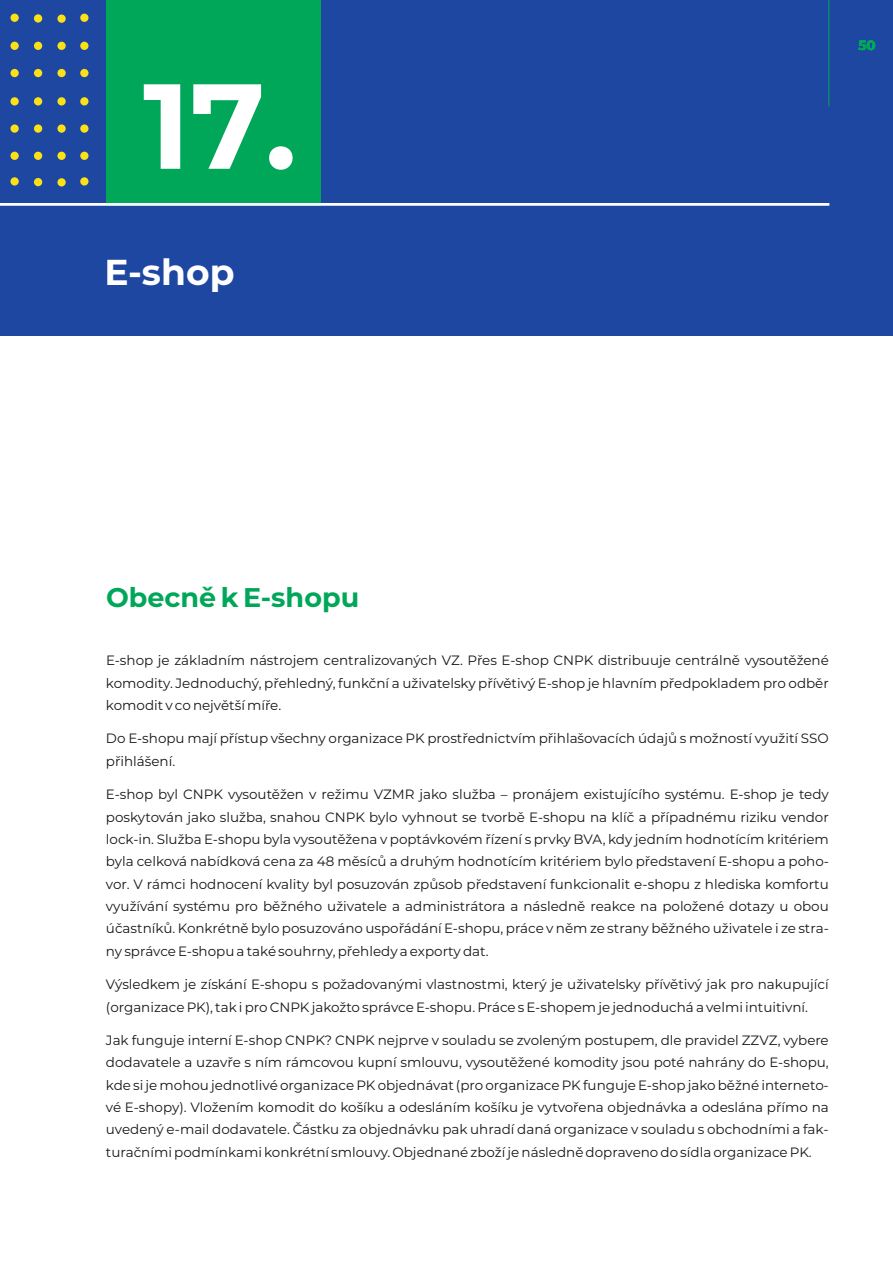
<style>
.page{position:relative;width:893px;height:1263px;background:#fff}
.page>*{position:absolute;margin:0;border:0;box-sizing:border-box;transform-origin:0 0}
.t1{font:700 120.6px "Montserrat";color:#fff}
.t2{font:700 36px "Montserrat";color:#fff}
.t3{font:700 27px "Montserrat";color:#00a759}
.t4{font:13.5px/22.4px "Montserrat";color:#151616;text-align:justify}
.t5{font:700 13.5px "Montserrat";color:#00a759}
</style>
<div class="page">
<div style="left:0;top:0;width:893px;height:336px;background:#1e47a1"></div>
<div style="left:106px;top:0;width:214px;height:205px;background:#00a759"></div>
<div style="left:34px;top:42px;width:8px;height:8px;background:#fbe116;border-radius:50%"></div>
<div style="left:57px;top:42px;width:9px;height:8px;background:#fbe116;border-radius:50%"></div>
<div style="left:10px;top:42px;width:9px;height:8px;background:#fbe116;border-radius:50%"></div>
<div style="left:34px;top:69px;width:8px;height:8px;background:#fbe116;border-radius:50%"></div>
<div style="left:57px;top:69px;width:9px;height:8px;background:#fbe116;border-radius:50%"></div>
<div style="left:10px;top:69px;width:9px;height:8px;background:#fbe116;border-radius:50%"></div>
<div style="left:34px;top:97px;width:8px;height:8px;background:#fbe116;border-radius:50%"></div>
<div style="left:57px;top:97px;width:9px;height:8px;background:#fbe116;border-radius:50%"></div>
<div style="left:10px;top:97px;width:9px;height:8px;background:#fbe116;border-radius:50%"></div>
<div style="left:34px;top:124px;width:8px;height:9px;background:#fbe116;border-radius:50%"></div>
<div style="left:57px;top:124px;width:9px;height:9px;background:#fbe116;border-radius:50%"></div>
<div style="left:10px;top:124px;width:9px;height:9px;background:#fbe116;border-radius:50%"></div>
<div style="left:34px;top:152px;width:8px;height:8px;background:#fbe116;border-radius:50%"></div>
<div style="left:57px;top:152px;width:9px;height:8px;background:#fbe116;border-radius:50%"></div>
<div style="left:10px;top:152px;width:9px;height:8px;background:#fbe116;border-radius:50%"></div>
<div style="left:57px;top:178px;width:9px;height:8px;background:#fbe116;border-radius:50%"></div>
<div style="left:34px;top:178px;width:8px;height:8px;background:#fbe116;border-radius:50%"></div>
<div style="left:10px;top:177px;width:9px;height:9px;background:#fbe116;border-radius:50%"></div>
<div style="left:57px;top:15px;width:9px;height:8px;background:#fbe116;border-radius:50%"></div>
<div style="left:34px;top:14px;width:8px;height:9px;background:#fbe116;border-radius:50%"></div>
<div style="left:10px;top:14px;width:9px;height:8px;background:#fbe116;border-radius:50%"></div>
<div style="left:80px;top:42px;width:9px;height:8px;background:#fbe116;border-radius:50%"></div>
<div style="left:80px;top:69px;width:9px;height:8px;background:#fbe116;border-radius:50%"></div>
<div style="left:80px;top:97px;width:9px;height:8px;background:#fbe116;border-radius:50%"></div>
<div style="left:80px;top:124px;width:9px;height:9px;background:#fbe116;border-radius:50%"></div>
<div style="left:80px;top:152px;width:9px;height:8px;background:#fbe116;border-radius:50%"></div>
<div style="left:80px;top:177px;width:9px;height:9px;background:#fbe116;border-radius:50%"></div>
<div style="left:80px;top:14px;width:9px;height:8px;background:#fbe116;border-radius:50%"></div>
<svg style="left:0;top:203px;width:830px;height:3px;background:#ebf1f5"></svg>
<hr style="left:828px;top:0;width:1px;height:106px;background:#00a759">
<h1 class="t1" style="left:143px;top:52px;width:155px">17.</h1>
<h2 class="t2" style="left:105px;top:251px;width:131px">E-shop</h2>
<p class="t5" style="left:859px;top:37px;width:19px">50</p>
<h3 class="t3" style="left:106px;top:580px;width:255px">Obecně k E-shopu</h3>
<p class="t4" style="left:106px;top:649px;width:724px">E-shop je základním nástrojem centralizovaných VZ. Přes E-shop CNPK distribuuje centrálně vysoutěžené komodity. Jednoduchý, přehledný, funkční a uživatelsky přívětivý E-shop je hlavním předpokladem pro odběr komodit v co největší míře.</p>
<p class="t4" style="left:106px;top:727px;width:724px">Do E-shopu mají přístup všechny organizace PK prostřednictvím přihlašovacích údajů s možností využití SSO přihlášení.</p>
<p class="t4" style="left:106px;top:783px;width:724px">E-shop byl CNPK vysoutěžen v režimu VZMR jako služba – pronájem existujícího systému. E-shop je tedy poskytován jako služba, snahou CNPK bylo vyhnout se tvorbě E-shopu na klíč a případnému riziku vendor lock-in. Služba E-shopu byla vysoutěžena v poptávkovém řízení s prvky BVA, kdy jedním hodnotícím kritériem byla celková nabídková cena za 48 měsíců a druhým hodnotícím kritériem bylo představení E-shopu a poho&shy;vor. V rámci hodnocení kvality byl posuzován způsob představení funkcionalit e-shopu z hlediska komfortu využívání systému pro běžného uživatele a administrátora a následně reakce na položené dotazy u obou účastníků. Konkrétně bylo posuzováno uspořádání E-shopu, práce v něm ze strany běžného uživatele i ze stra&shy;ny správce E-shopu a také souhrny, přehledy a exporty dat.</p>
<p class="t4" style="left:106px;top:973px;width:724px">Výsledkem je získání E-shopu s požadovanými vlastnostmi, který je uživatelsky přívětivý jak pro nakupující (organizace PK), tak i pro CNPK jakožto správce E-shopu. Práce s E-shopem je jednoduchá a velmi intuitivní.</p>
<p class="t4" style="left:106px;top:1029px;width:724px">Jak funguje interní E-shop CNPK? CNPK nejprve v souladu se zvoleným postupem, dle pravidel ZZVZ, vybere dodavatele a uzavře s ním rámcovou kupní smlouvu, vysoutěžené komodity jsou poté nahrány do E-shopu, kde si je mohou jednotlivé organizace PK objednávat (pro organizace PK funguje E-shop jako běžné interneto&shy;vé E-shopy). Vložením komodit do košíku a odesláním košíku je vytvořena objednávka a odeslána přímo na uvedený e-mail dodavatele. Částku za objednávku pak uhradí daná organizace v souladu s obchodními a fak&shy;turačními podmínkami konkrétní smlouvy. Objednané zboží je následně dopraveno do sídla organizace PK.</p>
</div>
